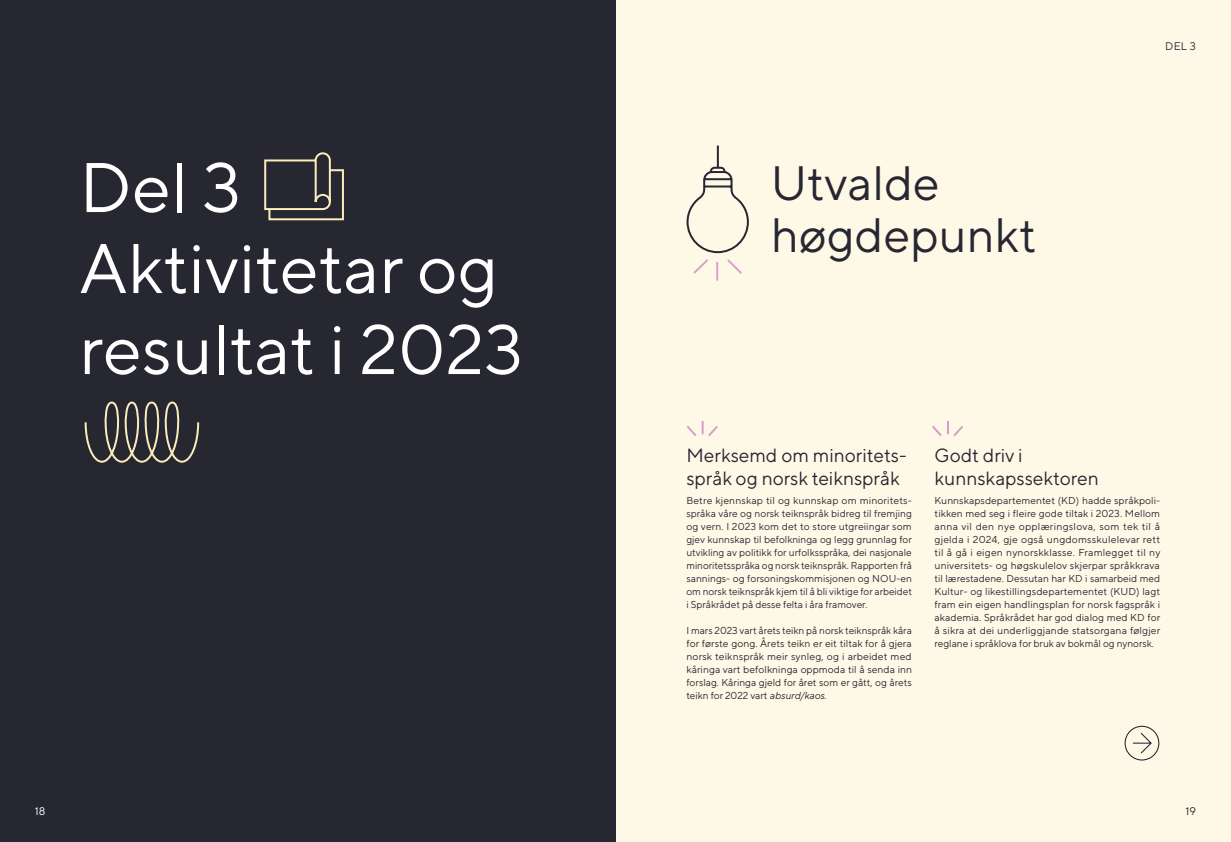
<style>
.page{position:relative;width:1231px;height:842px;background:#fff}
.page>*{position:absolute;margin:0;border:0;box-sizing:border-box;transform-origin:0 0}
.t1{font:70px/81px "TT Norms Pro";color:#fff}
.t2{font:48px/52px "TT Norms Pro";color:#272732}
.t3{font:19px/22.8px "TT Norms Pro";color:#272732}
.t4{font:11px "TT Norms Pro";color:#272732}
.t5{font:11px "TT Norms Pro";color:#fff}
.t6{font:10px/13px "TT Norms Pro";color:#272732;text-align:justify}
.s1{font-style:italic}
</style>
<div class="page">
<div style="left:615px;top:0;width:615px;height:842px;background:#fef9e7"></div>
<svg style="left:687px;top:421px;width:31px;height:16px"></svg>
<svg style="left:932px;top:421px;width:31px;height:16px"></svg>
<svg style="left:686px;top:145px;width:63px;height:136px"></svg>
<svg style="left:1124px;top:725px;width:35px;height:36px"></svg>
<div style="left:0;top:0;width:615px;height:842px;background:#272732"></div>
<svg style="left:264px;top:152px;width:80px;height:69px"></svg>
<svg style="left:84px;top:401px;width:116px;height:62px"></svg>
<h1 class="t1" style="left:79px;top:145px;width:445px">Del 3<br>Aktivitetar og resultat i 2023</h1>
<p class="t5" style="left:35px;top:804px;width:12px">18</p>
<h2 class="t2" style="left:770px;top:156px;width:267px">Utvalde høgdepunkt</h2>
<p class="t4" style="left:1164px;top:39px;width:32px">DEL 3</p>
<h3 class="t3" style="left:686px;top:443px;width:222px">Merksemd om minoritets&shy;språk og norsk teiknspråk</h3>
<p class="t6" style="left:686px;top:494px;width:227px">Betre kjennskap til og kunnskap om minoritets&shy;språka våre og norsk teiknspråk bidreg til fremjing og vern. I 2023 kom det to store utgreiingar som gjev kunnskap til befolkninga og legg grunnlag for utvikling av politikk for urfolksspråka, dei nasjonale minoritetsspråka og norsk teiknspråk. Rapporten frå sannings- og forsoningskommisjonen og NOU-en om norsk teiknspråk kjem til å bli viktige for arbeidet i Språkrådet på desse felta i åra framover.</p>
<p class="t6" style="left:686px;top:624px;width:227px">I mars 2023 vart årets teikn på norsk teiknspråk kåra for første gong. Årets teikn er eit tiltak for å gjera norsk teiknspråk meir synleg, og i arbeidet med kåringa vart befolkninga oppmoda til å senda inn forslag. Kåringa gjeld for året som er gått, og årets teikn for 2022 vart <span class="s1">absurd/kaos</span>.</p>
<h3 class="t3" style="left:934px;top:443px;width:166px">Godt driv i kunnskapssektoren</h3>
<p class="t6" style="left:934px;top:494px;width:227px">Kunnskapsdepartementet (KD) hadde språkpoli&shy;tikken med seg i fleire gode tiltak i 2023. Mellom anna vil den nye opplæringslova, som tek til å gjelda i 2024, gje også ungdomsskulelevar rett til å gå i eigen nynorskklasse. Framlegget til ny universitets- og høgskulelov skjerpar språkkrava til lærestadene. Dessutan har KD i samarbeid med Kultur- og likestillingsdepartementet (KUD) lagt fram ein eigen handlingsplan for norsk fagspråk i akademia. Språkrådet har god dialog med KD for å sikra at dei underliggjande statsorgana følgjer reglane i språklova for bruk av bokmål og nynorsk.</p>
<p class="t4" style="left:1185px;top:804px;width:12px">19</p>
</div>
